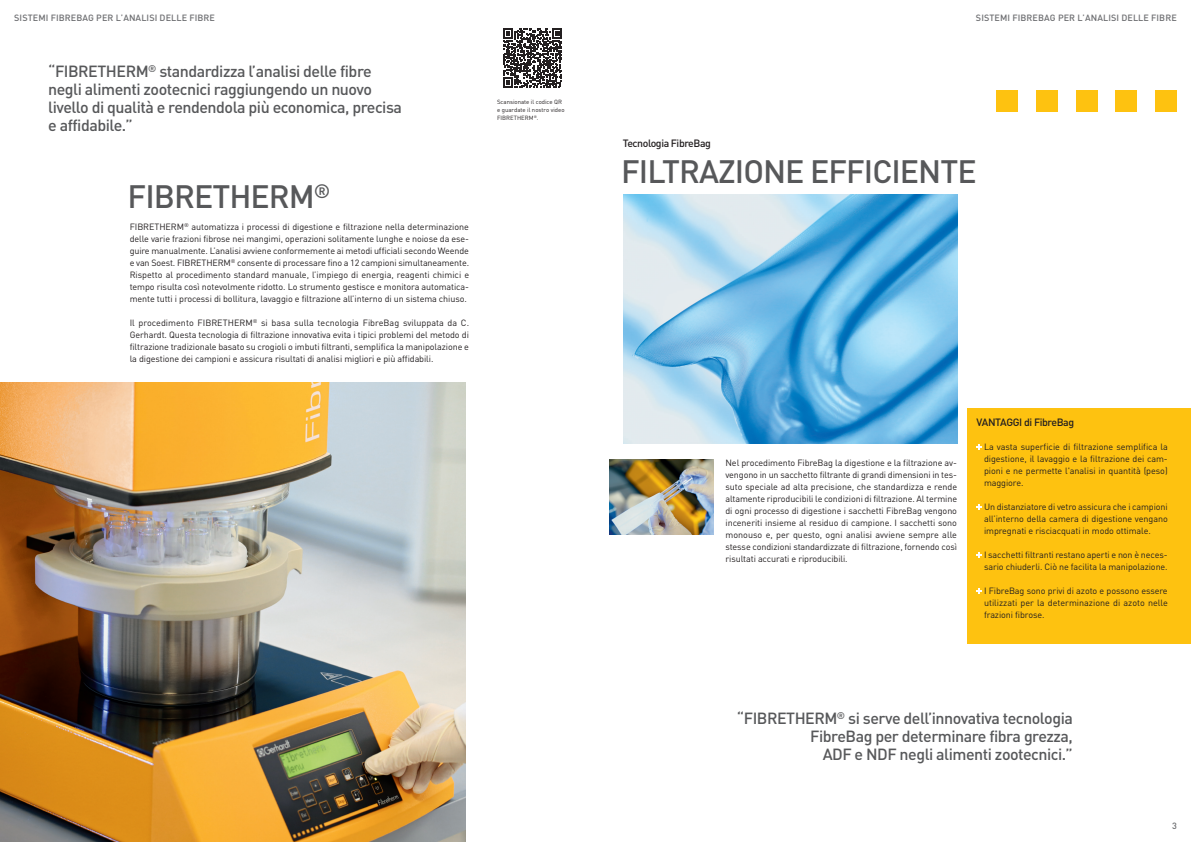
<style>
.page{position:relative;width:1191px;height:842px;background:#fff}
.page>*{position:absolute;margin:0;border:0;box-sizing:border-box;transform-origin:0 0}
.Headline_normal{font:500 32px "DINOT";letter-spacing:-.03em;color:#57585a}
.Hervorgehoben{font:500 16px/18px "DINOT";letter-spacing:-.03em;color:#57585a}
.Fließtext{font:500 10.5px "DINOT";letter-spacing:-.04em;color:#231f20}
.Fließtext-2{font:9px/12px "DINOT";letter-spacing:-.01em;color:#231f20;text-align:justify}
.t1{font:500 9px "DINOT";letter-spacing:.01em;color:#6c6d70}
.t2{font:6px/8px "DINOT";color:#231f20}
</style>
<div class="page">
<img style="left:0;top:383px;width:465px;height:459px">
<img style="left:609px;top:459px;width:104px;height:75px">
<div style="left:996px;top:91px;width:22px;height:21px;background:#fec210"></div>
<div style="left:1036px;top:91px;width:21px;height:21px;background:#fec210"></div>
<div style="left:1076px;top:91px;width:21px;height:21px;background:#fec210"></div>
<div style="left:1115px;top:91px;width:22px;height:21px;background:#fec210"></div>
<div style="left:1155px;top:91px;width:21px;height:21px;background:#fec210"></div>
<img style="left:624px;top:194px;width:333px;height:249px">
<svg style="left:503px;top:28px;width:59px;height:60px"></svg>
<div style="left:968px;top:408px;width:223px;height:235px;background:#fec210"></div>
<svg style="left:976px;top:444px;width:6px;height:6px"></svg>
<svg style="left:976px;top:504px;width:6px;height:6px"></svg>
<svg style="left:976px;top:552px;width:6px;height:6px"></svg>
<svg style="left:976px;top:588px;width:6px;height:6px"></svg>
<p class="t1" style="left:14px;top:12px;width:202px">SISTEMI FIBREBAG PER L’ANALISI DELLE FIBRE</p>
<p class="t1" style="left:976px;top:12px;width:202px">SISTEMI FIBREBAG PER L’ANALISI DELLE FIBRE</p>
<p class="Hervorgehoben" style="left:48px;top:62px;width:355px">“FIBRETHERM<sup>®</sup> standardizza l’analisi delle fibre negli alimenti zootecnici raggiungendo un nuovo livello di qualità e rendendola più economica, precisa e affidabile.”</p>
<p class="Headline_normal" style="left:128px;top:176px;width:204px">FIBRETHERM<sup>®</sup></p>
<p class="Fließtext-2" style="left:130px;top:221px;width:341px">FIBRETHERM<sup>®</sup> automatizza i processi di digestione e filtrazione nella determinazione delle varie frazioni fibrose nei mangimi, operazioni solitamente lunghe e noiose da ese&shy;guire manualmente. L’analisi avviene conformemente ai metodi ufficiali secondo Weende e van Soest. FIBRETHERM<sup>®</sup> consente di processare fino a 12 campioni simultaneamente.<br>Rispetto al procedimento standard manuale, l’impiego di energia, reagenti chimici e tempo risulta così notevolmente ridotto. Lo strumento gestisce e monitora automatica&shy;mente tutti i processi di bollitura, lavaggio e filtrazione all’interno di un sistema chiuso.</p>
<p class="Fließtext-2" style="left:130px;top:317px;width:341px">Il procedimento FIBRETHERM<sup>®</sup> si basa sulla tecnologia FibreBag sviluppata da C.<br>Gerhardt. Questa tecnologia di filtrazione innovativa evita i tipici problemi del metodo di filtrazione tradizionale basato su crogioli o imbuti filtranti, semplifica la manipolazione e la digestione dei campioni e assicura risultati di analisi migliori e più affidabili.</p>
<p class="t2" style="left:497px;top:98px;width:69px">Scansionate il codice QR e guardate il nostro video<br>FIBRETHERM<sup>®</sup>.</p>
<p class="Fließtext" style="left:622px;top:137px;width:90px">Tecnologia FibreBag</p>
<p class="Headline_normal" style="left:621px;top:151px;width:357px">FILTRAZIONE EFFICIENTE</p>
<p class="Fließtext-2" style="left:725px;top:457px;width:233px">Nel procedimento FibreBag la digestione e la filtrazione av&shy;vengono in un sacchetto filtrante di grandi dimensioni in tes&shy;suto speciale ad alta precisione, che standardizza e rende altamente riproducibili le condizioni di filtrazione. Al termine di ogni processo di digestione i sacchetti FibreBag vengono inceneriti insieme al residuo di campione. I sacchetti sono monouso e, per questo, ogni analisi avviene sempre alle stesse condizioni standardizzate di filtrazione, fornendo così risultati accurati e riproducibili.</p>
<p class="Fließtext" style="left:976px;top:415px;width:99px">VANTAGGI di FibreBag</p>
<p class="Fließtext-2" style="left:984px;top:441px;width:185px">La vasta superficie di filtrazione semplifica la digestione, il lavaggio e la filtrazione dei cam&shy;pioni e ne permette l'analisi in quantità (peso) maggiore.</p>
<p class="Fließtext-2" style="left:984px;top:501px;width:185px">Un distanziatore di vetro assicura che i campioni all’interno della camera di digestione vengano impregnati e risciacquati in modo ottimale.</p>
<p class="Fließtext-2" style="left:984px;top:549px;width:185px">I sacchetti filtranti restano aperti e non è neces&shy;sario chiuderli. Ciò ne facilita la manipolazione.</p>
<p class="Fließtext-2" style="left:984px;top:585px;width:185px">I FibreBag sono privi di azoto e possono essere utilizzati per la determinazione di azoto nelle frazioni fibrose.</p>
<p class="Hervorgehoben" style="left:737px;top:709px;width:337px;text-align:right">“FIBRETHERM<sup>®</sup> si serve dell’innovativa tecnologia<br>FibreBag per determinare fibra grezza,<br>ADF e NDF negli alimenti zootecnici.”</p>
<p class="t1" style="left:1172px;top:820px;width:6px">3</p>
</div>
